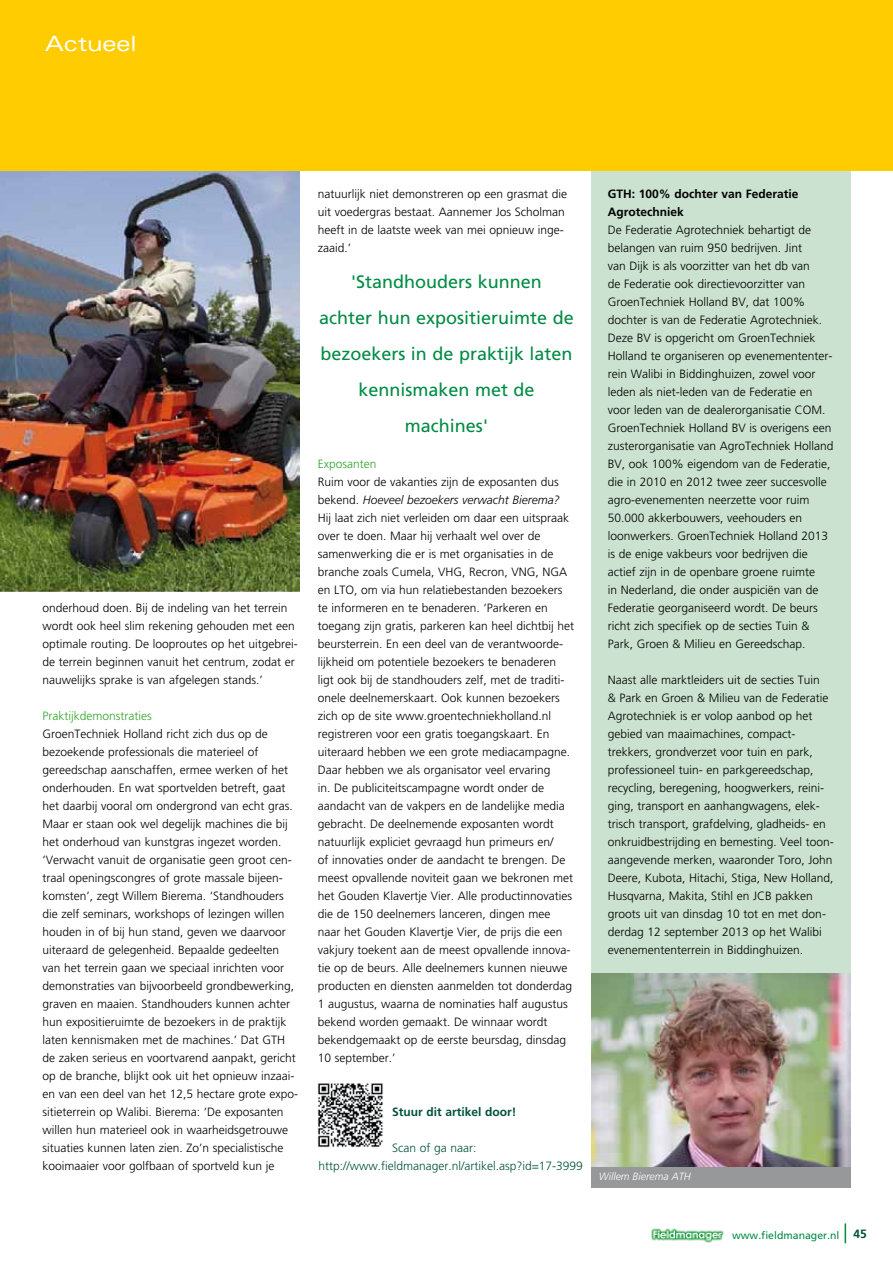
<style>
.page{position:relative;width:893px;height:1263px;background:#fff}
.page>*{position:absolute;margin:0;border:0;box-sizing:border-box;transform-origin:0 0}
.t1{font:expanded 21px "Univers";color:#fff}
.t2{font:18px/36px "Frutiger";color:#008b45;text-align:center}
.t3{font:300 12px/18px "Frutiger";color:#000}
.t4{font:300 12px/18px "Frutiger";color:#00523c}
.t5{font:700 12px/18px "Frutiger";color:#000}
.t6{font:300 12px "Frutiger";color:#35a32c}
.t7{font:700 12px "Frutiger";color:#00523c}
.t8{font:10.5px "Frutiger";color:#008b45}
.t9{font:italic 300 10.5px "Frutiger";color:#fff}
.s1{font-style:italic}
.s2{font-weight:700;font-size:12px;color:#00523c}
</style>
<div class="page">
<svg style="left:845px;top:1223px;width:1px;height:20px"></svg>
<img style="left:651px;top:1228px;width:73px;height:15px">
<div style="left:591px;top:160px;width:259px;height:1026px;background:#cae2cf"></div>
<img style="left:0;top:171px;width:300px;height:420px">
<div style="left:591px;top:1166px;width:259px;height:22px;background:#97989a"></div>
<div style="left:0;top:0;width:893px;height:171px;background:#fecc00"></div>
<img style="left:591px;top:974px;width:259px;height:192px">
<img style="left:318px;top:1083px;width:65px;height:65px">
<h1 class="t1" style="left:45px;top:32px;width:93px">Actueel</h1>
<p class="t3" style="left:43px;top:599px;width:257px">onderhoud doen. Bij de indeling van het terrein wordt ook heel slim rekening gehouden met een optimale routing. De looproutes op het uitgebrei&shy;de terrein beginnen vanuit het centrum, zodat er nauwelijks sprake is van afgelegen stands.’</p>
<p class="t6" style="left:43px;top:709px;width:111px">Praktijkdemonstraties</p>
<p class="t3" style="left:43px;top:725px;width:257px">GroenTechniek Holland richt zich dus op de bezoekende professionals die materieel of gereedschap aanschaffen, ermee werken of het onderhouden. En wat sportvelden betreft, gaat het daarbij vooral om ondergrond van echt gras.<br>Maar er staan ook wel degelijk machines die bij het onderhoud van kunstgras ingezet worden. ‘Verwacht vanuit de organisatie geen groot cen&shy;traal openingscongres of grote massale bijeen&shy;komsten’, zegt Willem Bierema. ‘Standhouders die zelf seminars, workshops of lezingen willen houden in of bij hun stand, geven we daarvoor uiteraard de gelegenheid. Bepaalde gedeelten van het terrein gaan we speciaal inrichten voor demonstraties van bijvoorbeeld grondbewerking, graven en maaien. Standhouders kunnen achter hun expositieruimte de bezoekers in de praktijk laten kennismaken met de machines.’ Dat GTH de zaken serieus en voortvarend aanpakt, gericht op de branche, blijkt ook uit het opnieuw inzaai&shy;en van een deel van het 12,5 hectare grote expo&shy;sitieterrein op Walibi. Bierema: ‘De exposanten willen hun materieel ook in waarheidsgetrouwe situaties kunnen laten zien. Zo’n specialistische kooimaaier voor golfbaan of sportveld kun je</p>
<p class="t3" style="left:318px;top:185px;width:251px">natuurlijk niet demonstreren op een grasmat die uit voedergras bestaat. Aannemer Jos Scholman heeft in de laatste week van mei opnieuw inge&shy;zaaid.’</p>
<h2 class="t2" style="left:319px;top:264px;width:256px">'Standhouders kunnen<br>achter hun expositieruimte de bezoekers in de praktijk laten kennismaken met de machines'</h2>
<p class="t6" style="left:318px;top:457px;width:60px">Exposanten</p>
<p class="t3" style="left:318px;top:473px;width:258px">Ruim voor de vakanties zijn de exposanten dus bekend. <span class="s1">Hoeveel bezoekers verwacht Bierema?<br></span>Hij laat zich niet verleiden om daar een uitspraak over te doen. Maar hij verhaalt wel over de samenwerking die er is met organisaties in de branche zoals Cumela, VHG, Recron, VNG, NGA en LTO, om via hun relatiebestanden bezoekers te informeren en te benaderen. ‘Parkeren en toegang zijn gratis, parkeren kan heel dichtbij het beursterrein. En een deel van de verantwoorde&shy;lijkheid om potentiele bezoekers te benaderen ligt ook bij de standhouders zelf, met de traditi&shy;onele deelnemerskaart. Ook kunnen bezoekers zich op de site www.groentechniekholland.nl registreren voor een gratis toegangskaart. En uiteraard hebben we een grote mediacampagne.<br>Daar hebben we als organisator veel ervaring<br>in. De publiciteitscampagne wordt onder de aandacht van de vakpers en de landelijke media gebracht. De deelnemende exposanten wordt natuurlijk expliciet gevraagd hun primeurs en/<br>of innovaties onder de aandacht te brengen. De meest opvallende noviteit gaan we bekronen met het Gouden Klavertje Vier. Alle productinnovaties die de 150 deelnemers lanceren, dingen mee naar het Gouden Klavertje Vier, de prijs die een vakjury toekent aan de meest opvallende innova&shy;tie op de beurs. Alle deelnemers kunnen nieuwe producten en diensten aanmelden tot donderdag 1 augustus, waarna de nominaties half augustus bekend worden gemaakt. De winnaar wordt bekendgemaakt op de eerste beursdag, dinsdag 10 september.’</p>
<p class="t7" style="left:392px;top:1105px;width:126px">Stuur dit artikel door!</p>
<p class="t4" style="left:318px;top:1139px;width:266px;text-indent:74px">Scan of ga naar: http://www.fieldmanager.nl/artikel.asp?id=17-3999</p>
<p class="t5" style="left:608px;top:185px;width:192px">GTH: 100% dochter van Federatie<br>Agrotechniek</p>
<p class="t3" style="left:608px;top:221px;width:227px">De Federatie Agrotechniek behartigt de belangen van ruim 950 bedrijven. Jint<br>van Dijk is als voorzitter van het db van<br>de Federatie ook directievoorzitter van GroenTechniek Holland BV, dat 100% dochter is van de Federatie Agrotechniek.<br>Deze BV is opgericht om GroenTechniek Holland te organiseren op evenemententer&shy;rein Walibi in Biddinghuizen, zowel voor leden als niet-leden van de Federatie en voor leden van de dealerorganisatie COM.<br>GroenTechniek Holland BV is overigens een zusterorganisatie van AgroTechniek Holland BV, ook 100% eigendom van de Federatie, die in 2010 en 2012 twee zeer succesvolle agro-evenementen neerzette voor ruim 50.000 akkerbouwers, veehouders en loonwerkers. GroenTechniek Holland 2013 is de enige vakbeurs voor bedrijven die actief zijn in de openbare groene ruimte<br>in Nederland, die onder auspiciën van de Federatie georganiseerd wordt. De beurs richt zich specifiek op de secties Tuin &amp; Park, Groen &amp; Milieu en Gereedschap.</p>
<p class="t3" style="left:608px;top:671px;width:227px">Naast alle marktleiders uit de secties Tuin<br>&amp; Park en Groen &amp; Milieu van de Federatie Agrotechniek is er volop aanbod op het gebied van maaimachines, compact&shy;trekkers, grondverzet voor tuin en park, professioneel tuin- en parkgereedschap, recycling, beregening, hoogwerkers, reini&shy;ging, transport en aanhangwagens, elek&shy;trisch transport, grafdelving, gladheids- en onkruidbestrijding en bemesting. Veel toon&shy;aangevende merken, waaronder Toro, John Deere, Kubota, Hitachi, Stiga, New Holland, Husqvarna, Makita, Stihl en JCB pakken groots uit van dinsdag 10 tot en met don&shy;derdag 12 september 2013 op het Walibi evenemententerrein in Biddinghuizen.</p>
<p class="t9" style="left:599px;top:1170px;width:94px">Willem Bierema ATH</p>
<p class="t8" style="left:732px;top:1229px;width:136px">www.fieldmanager.nl <span class="s2">45</span></p>
</div>
